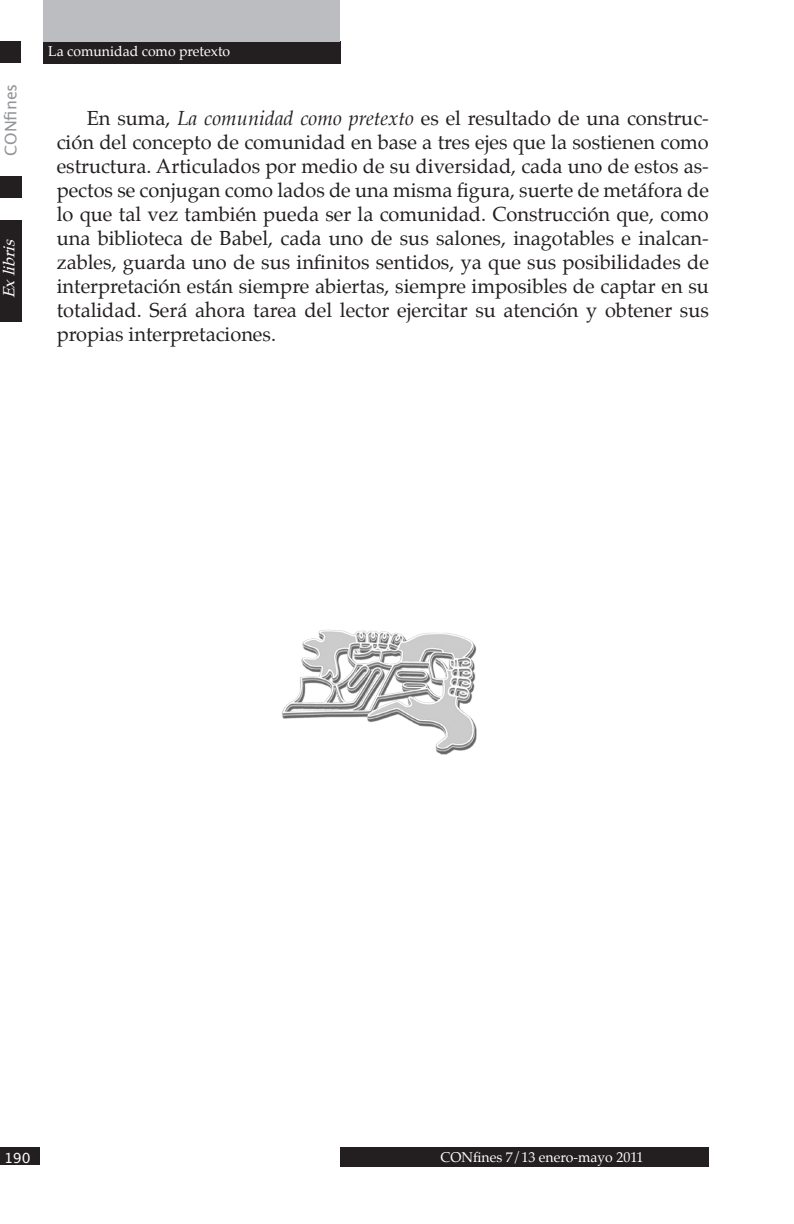
<style>
.page{position:relative;width:794px;height:1224px;background:#fff}
.page>*{position:absolute;margin:0;border:0;box-sizing:border-box;transform-origin:0 0}
.t1{font:20px/24px "Palatino";color:#231f20;text-align:justify}
.t2{font:16px "Lucida Grande";color:#939598}
.t3{font:italic 16px "Palatino";color:#fff}
.t4{font:14px "Palatino";color:#fdfdfd}
.t5{font:14px "Palatino";color:#fff}
.t6{font:14px "Lucida Grande";color:#fdfdfd}
.s1{font-style:italic}
</style>
<div class="page">
<div style="left:43px;top:41px;width:297px;height:22px;background:#231f20"></div>
<div style="left:43px;top:0;width:297px;height:41px;background:#bcbdc0"></div>
<div style="left:0;top:41px;width:21px;height:22px;background:#231f20"></div>
<div style="left:340px;top:1148px;width:369px;height:19px;background:#231f20"></div>
<div style="left:0;top:177px;width:21px;height:21px;background:#231f20"></div>
<div style="left:0;top:1148px;width:40px;height:17px;background:#231f20"></div>
<div style="left:0;top:220px;width:21px;height:101px;background:#231f20"></div>
<img style="left:281px;top:629px;width:196px;height:126px">
<p class="t2" style="left:2px;top:156px;width:74px;rotate:-90deg">CONfines</p>
<p class="t3" style="left:-4px;top:298px;width:67px;rotate:-90deg">Exlibris</p>
<p class="t5" style="left:48px;top:39px;width:183px">La comunidad como pretexto</p>
<p class="t1" style="left:57px;top:107px;width:654px;text-indent:30px">En suma, <span class="s1">La comunidad como pretexto</span> es el resultado de una construc&shy;ción del concepto de comunidad en base a tres ejes que la sostienen como estructura. Articulados por medio de su diversidad, cada uno de estos as&shy;pectos se conjugan como lados de una misma figura, suerte de metáfora de lo que tal vez también pueda ser la comunidad. Construcción que, como una biblioteca de Babel, cada uno de sus salones, inagotables e inalcan&shy;zables, guarda uno de sus infinitos sentidos, ya que sus posibilidades de interpretación están siempre abiertas, siempre imposibles de captar en su totalidad. Será ahora tarea del lector ejercitar su atención y obtener sus propias interpretaciones.</p>
<p class="t6" style="left:4px;top:1150px;width:28px">190</p>
<p class="t4" style="left:440px;top:1146px;width:204px">CONfines 7/13 enero-mayo 2011</p>
</div>
